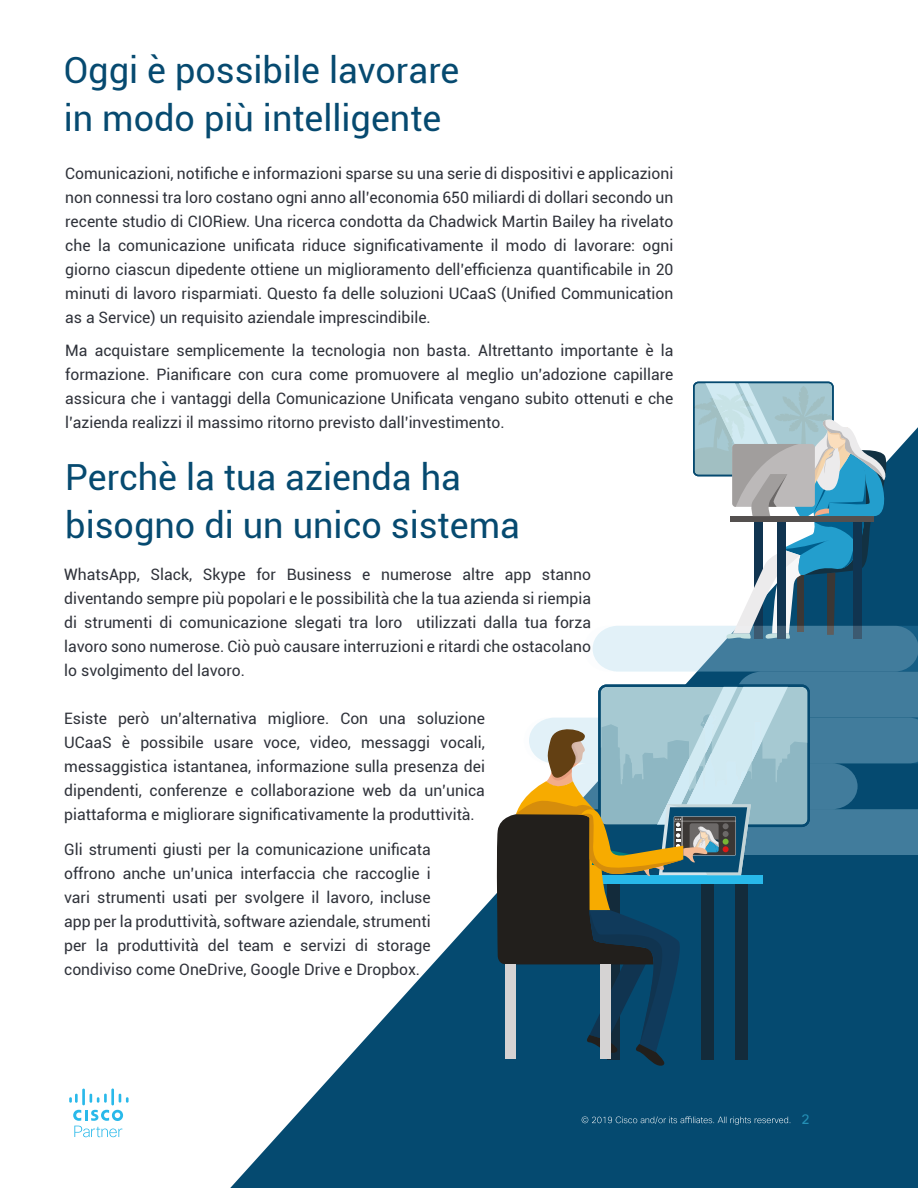
<style>
.page{position:relative;width:918px;height:1188px;background:#fff}
.page>*{position:absolute;margin:0;border:0;box-sizing:border-box;transform-origin:0 0}
.t1{font:36px/48px "Roboto";color:#064a70}
.t2{font:15.75px/24px "Roboto";color:#2f323a;text-align:justify}
.t3{font:13.5px "Cisco Sans TT";color:#248fb5}
</style>
<div class="page">
<svg style="left:230px;top:894px;width:688px;height:294px;fill:#054a70"></svg>
<svg style="left:496px;top:382px;width:422px;height:686px"></svg>
<svg style="left:582px;top:1116px;width:208px;height:9px;background:#256182"></svg>
<svg style="left:69px;top:1089px;width:60px;height:49px"></svg>
<h1 class="t1" style="left:64px;top:45px;width:397px">Oggi è possibile lavorare in modo più intelligente</h1>
<p class="t2" style="left:65px;top:161px;width:610px">Comunicazioni, notifiche e informazioni sparse su una serie di dispositivi e applicazioni non connessi tra loro costano ogni anno all’economia 650 miliardi di dollari secondo un recente studio di CIORiew. Una ricerca condotta da Chadwick Martin Bailey ha rivelato che la comunicazione unificata riduce significativamente il modo di lavorare: ogni giorno ciascun dipedente ottiene un miglioramento dell’efficienza quantificabile in 20 minuti di lavoro risparmiati. Questo fa delle soluzioni UCaaS (Unified Communication as a Service) un requisito aziendale imprescindibile.</p>
<p class="t2" style="left:65px;top:338px;width:610px">Ma acquistare semplicemente la tecnologia non basta. Altrettanto importante è la formazione. Pianificare con cura come promuovere al meglio un’adozione capillare assicura che i vantaggi della Comunicazione Unificata vengano subito ottenuti e che l’azienda realizzi il massimo ritorno previsto dall’investimento.</p>
<h1 class="t1" style="left:65px;top:452px;width:456px">Perchè la tua azienda ha bisogno di un unico sistema</h1>
<p class="t2" style="left:64px;top:562px;width:528px">WhatsApp, Slack, Skype for Business e numerose altre app stanno diventando sempre più popolari e le possibilità che la tua azienda si riempia di strumenti di comunicazione slegati tra loro utilizzati dalla tua forza lavoro sono numerose. Ciò può causare interruzioni e ritardi che ostacolano lo svolgimento del lavoro.</p>
<p class="t2" style="left:64px;top:706px;width:422px">Esiste però un’alternativa migliore. Con una soluzione UCaaS è possibile usare voce, video, messaggi vocali, messaggistica istantanea, informazione sulla presenza dei dipendenti, conferenze e collaborazione web da un’unica piattaforma e migliorare significativamente la produttività.</p>
<p class="t2" style="left:64px;top:837px;width:368px">Gli strumenti giusti per la comunicazione unificata offrono anche un’unica interfaccia che raccoglie i vari strumenti usati per svolgere il lavoro, incluse app per la produttività, software aziendale, strumenti per la produttività del team e servizi di storage condiviso come OneDrive, Google Drive e Dropbox.</p>
<p class="t3" style="left:802px;top:1110px;width:10px">2</p>
</div>
